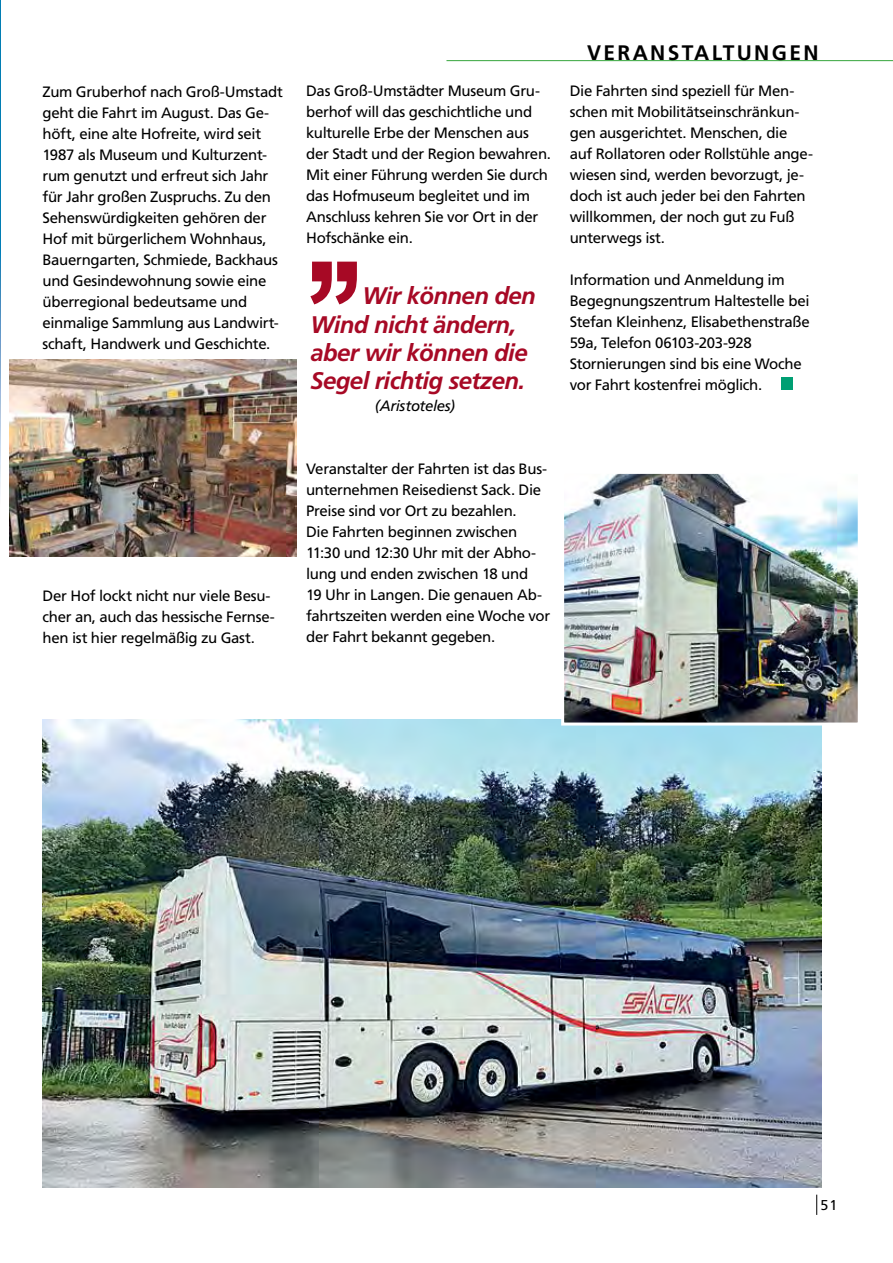
<style>
.page{position:relative;width:893px;height:1263px;background:#fff}
.page>*{position:absolute;margin:0;border:0;box-sizing:border-box;transform-origin:0 0}
.t1{font:italic 700 24px/28.2px "Frutiger LT Std";letter-spacing:-.025em;color:#a70925}
.t2{font:700 21px "Frutiger LT Std";letter-spacing:.115em;color:#000}
.t3{font:15px/21px "Frutiger LT Std";letter-spacing:-.02em;color:#000}
.t4{font:italic 15px "Frutiger LT Std";letter-spacing:-.025em;color:#000}
.t5{font:14.25px "Frutiger LT Std";color:#000}
</style>
<div class="page">
<img style="left:0;top:0;width:1px;height:496px">
<hr style="left:446px;top:60px;width:447px;height:1px;background:#4caf51">
<svg style="left:816px;top:1195px;width:1px;height:20px"></svg>
<svg style="left:310px;top:262px;width:47px;height:42px"></svg>
<div style="left:781px;top:378px;width:11px;height:12px;background:#009f73"></div>
<img style="left:10px;top:360px;width:286px;height:197px">
<img style="left:43px;top:720px;width:778px;height:468px">
<img style="left:565px;top:475px;width:292px;height:246px">
<div style="left:561px;top:471px;width:300px;height:254px;border:3px solid #fff"></div>
<p class="t3" style="left:43px;top:81px;width:242px">Zum Gruberhof nach Groß-Umstadt geht die Fahrt im August. Das Ge&shy;höft, eine alte Hofreite, wird seit<br>1987 als Museum und Kulturzent&shy;rum genutzt und erfreut sich Jahr für Jahr großen Zuspruchs. Zu den<br>Sehenswürdigkeiten gehören der<br>Hof mit bürgerlichem Wohnhaus,<br>Bauerngarten, Schmiede, Backhaus und Gesindewohnung sowie eine überregional bedeutsame und einmalige Sammlung aus Landwirt&shy;schaft, Handwerk und Geschichte.</p>
<p class="t3" style="left:43px;top:585px;width:234px">Der Hof lockt nicht nur viele Besu&shy;cher an, auch das hessische Fernse&shy;hen ist hier regelmäßig zu Gast.</p>
<p class="t3" style="left:306px;top:81px;width:246px">Das Groß-Umstädter Museum Gru&shy;berhof will das geschichtliche und kulturelle Erbe der Menschen aus der Stadt und der Region bewahren.<br>Mit einer Führung werden Sie durch das Hofmuseum begleitet und im<br>Anschluss kehren Sie vor Ort in der<br>Hofschänke ein.</p>
<h1 class="t1" style="left:310px;top:282px;width:227px;text-indent:52px">Wir können den<br>Wind nicht ändern, aber wir können die<br>Segel richtig setzen.</h1>
<p class="t4" style="left:375px;top:397px;width:82px">(Aristoteles)</p>
<p class="t3" style="left:306px;top:459px;width:246px">Veranstalter der Fahrten ist das Bus&shy;unternehmen Reisedienst Sack. Die<br>Preise sind vor Ort zu bezahlen.<br>Die Fahrten beginnen zwischen<br>11:30 und 12:30 Uhr mit der Abho&shy;lung und enden zwischen 18 und<br>19 Uhr in Langen. Die genauen Ab&shy;fahrtszeiten werden eine Woche vor der Fahrt bekannt gegeben.</p>
<h2 class="t2" style="left:587px;top:41px;width:233px">VERANSTALTUNGEN</h2>
<p class="t3" style="left:570px;top:81px;width:245px">Die Fahrten sind speziell für Men&shy;schen mit Mobilitätseinschränkun&shy;gen ausgerichtet. Menschen, die auf Rollatoren oder Rollstühle ange&shy;wiesen sind, werden bevorzugt, je&shy;doch ist auch jeder bei den Fahrten willkommen, der noch gut zu Fuß unterwegs ist.</p>
<p class="t3" style="left:570px;top:270px;width:242px">Information und Anmeldung im Begegnungszentrum Haltestelle bei Stefan Kleinhenz, Elisabethenstraße 59a, Telefon 06103-203-928<br>Stornierungen sind bis eine Woche vor Fahrt kostenfrei möglich.</p>
<p class="t5" style="left:820px;top:1197px;width:18px">51</p>
</div>
